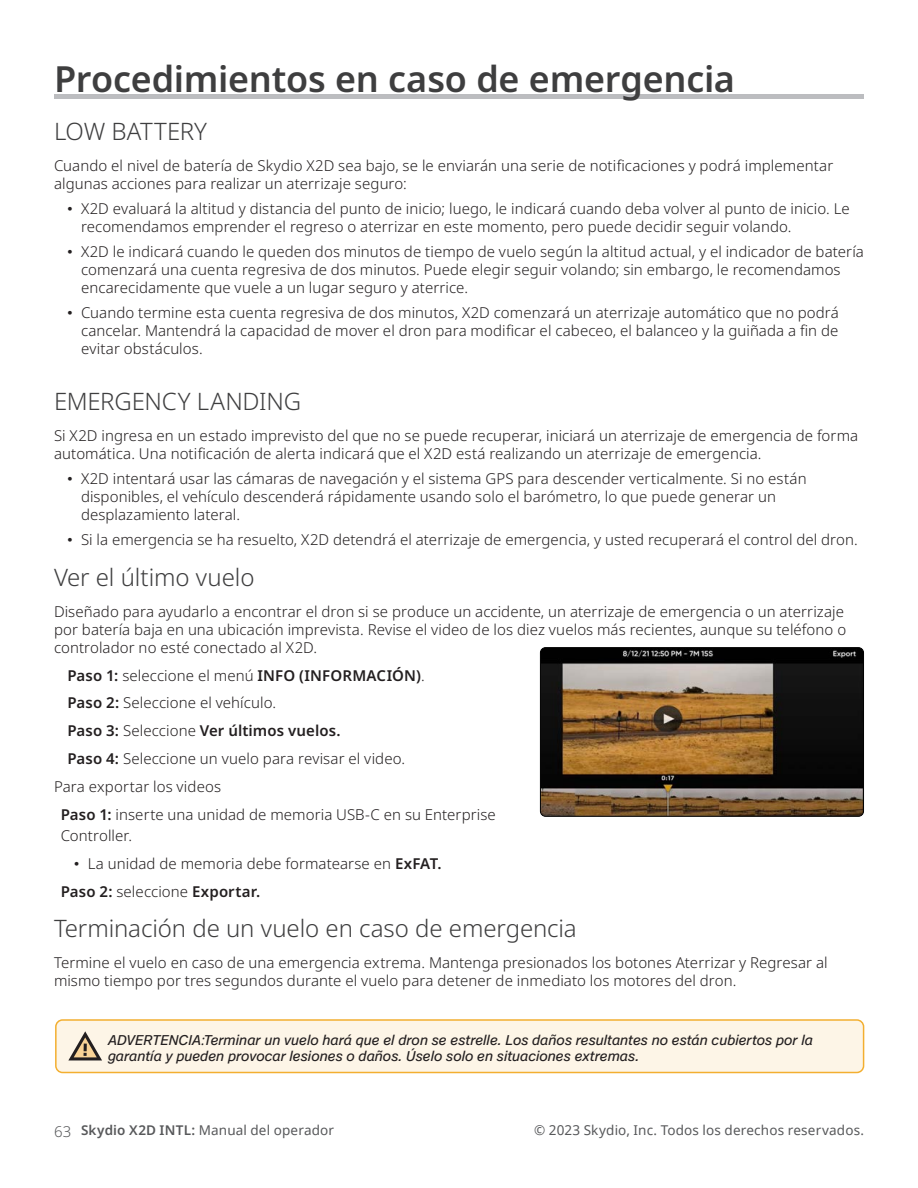
<style>
.page{position:relative;width:918px;height:1188px;background:#fff}
.page>*{position:absolute;margin:0;border:0;box-sizing:border-box;transform-origin:0 0}
.Heading_1{font:600 36px "Noto Sans";letter-spacing:-.005em;color:#3e3e3f}
.Heading_2{font:300 24px "Noto Sans";letter-spacing:-.005em;color:#3e3e3f}
.Body_copy{font:300 15px/18px "Noto Sans";letter-spacing:.005em;color:#231f20}
.Body_copy-2{font:600 15px "Noto Sans";letter-spacing:.01em;color:#231f20}
.Body_copy-3{font:italic 13.5px/16.5px "Case Trial";letter-spacing:.01em;color:#231f20}
.t1{font:13.5px "Noto Sans";letter-spacing:.01em;color:#57585a}
.s1{font-family:"Gilroy";font-weight:600}
.s2{font-weight:300}
.s3{font-weight:600}
.s4{font-family:"Noto Sans"}
.s5{font-weight:300;font-size:15px}
</style>
<div class="page">
<div style="left:54px;top:94px;width:810px;height:5px;background:#bcbdc0"></div>
<img style="left:540px;top:648px;width:324px;height:168px">
<div style="left:540px;top:647px;width:324px;height:170px;border:1px solid #000;border-radius:5px"></div>
<div style="left:56px;top:1020px;width:808px;height:52px;background:#fdf5e7;border-radius:7px"></div>
<div style="left:55px;top:1019px;width:809px;height:54px;border:2px solid #f3af30;border-radius:7px"></div>
<svg style="left:68px;top:1031px;width:34px;height:29px"></svg>
<p class="Heading_1" style="left:54px;top:59px;width:683px">Procedimientos en caso de emergencia</p>
<p class="Heading_2" style="left:54px;top:118px;width:155px">LOW BATTERY</p>
<p class="Body_copy" style="left:54px;top:157px;width:781px">Cuando el nivel de batería de Skydio X2D sea bajo, se le enviarán una serie de notificaciones y podrá implementar algunas acciones para realizar un aterrizaje seguro:</p>
<p class="Body_copy" style="left:81px;top:200px;width:770px;text-indent:-14px"><span class="s1">•</span> X2D evaluará la altitud y distancia del punto de inicio; luego, le indicará cuando deba volver al punto de inicio. Le recomendamos emprender el regreso o aterrizar en este momento, pero puede decidir seguir volando.</p>
<p class="Body_copy" style="left:81px;top:243px;width:784px;text-indent:-14px"><span class="s1">•</span> X2D le indicará cuando le queden dos minutos de tiempo de vuelo según la altitud actual, y el indicador de batería comenzará una cuenta regresiva de dos minutos. Puede elegir seguir volando; sin embargo, le recomendamos encarecidamente que vuele a un lugar seguro y aterrice.</p>
<p class="Body_copy" style="left:81px;top:303px;width:760px;text-align:justify;text-indent:-14px"><span class="s1">•</span> Cuando termine esta cuenta regresiva de dos minutos, X2D comenzará un aterrizaje automático que no podrá cancelar. Mantendrá la capacidad de mover el dron para modificar el cabeceo, el balanceo y la guiñada a fin de evitar obstáculos.</p>
<p class="Heading_2" style="left:54px;top:388px;width:249px">EMERGENCY LANDING</p>
<p class="Body_copy" style="left:54px;top:427px;width:806px">Si X2D ingresa en un estado imprevisto del que no se puede recuperar, iniciará un aterrizaje de emergencia de forma automática. Una notificación de alerta indicará que el X2D está realizando un aterrizaje de emergencia.</p>
<p class="Body_copy" style="left:81px;top:470px;width:727px;text-indent:-14px"><span class="s1">•</span> X2D intentará usar las cámaras de navegación y el sistema GPS para descender verticalmente. Si no están disponibles, el vehículo descenderá rápidamente usando solo el barómetro, lo que puede generar un desplazamiento lateral.</p>
<p class="Body_copy" style="left:68px;top:531px;width:792px"><span class="s1">•</span> Si la emergencia se ha resuelto, X2D detendrá el aterrizaje de emergencia, y usted recuperará el control del dron.</p>
<p class="Heading_2" style="left:54px;top:564px;width:202px">Ver el último vuelo</p>
<p class="Body_copy" style="left:54px;top:603px;width:794px">Diseñado para ayudarlo a encontrar el dron si se produce un accidente, un aterrizaje de emergencia o un aterrizaje por batería baja en una ubicación imprevista. Revise el video de los diez vuelos más recientes, aunque su teléfono o controlador no esté conectado al X2D.</p>
<p class="Body_copy-2" style="left:68px;top:667px;width:359px">Paso 1: <span class="s2">seleccione el menú</span> INFO (INFORMACIÓN)<span class="s2">.</span></p>
<p class="Body_copy" style="left:67px;top:694px;width:210px"><span class="s3">Paso 2:</span> Seleccione el vehículo.</p>
<p class="Body_copy-2" style="left:67px;top:722px;width:275px">Paso 3: <span class="s2">Seleccione</span> Ver últimos vuelos.</p>
<p class="Body_copy" style="left:67px;top:750px;width:339px"><span class="s3">Paso 4:</span> Seleccione un vuelo para revisar el video.</p>
<p class="Body_copy" style="left:54px;top:778px;width:169px">Para exportar los videos</p>
<p class="Body_copy" style="left:61px;top:804px;width:437px;line-height:21px"><span class="s3">Paso 1:</span> inserte una unidad de memoria USB-C en su Enterprise<br>Controller.</p>
<p class="Body_copy" style="left:74px;top:855px;width:369px"><span class="s1">•</span> La unidad de memoria debe formatearse en <span class="s3">ExFAT.</span></p>
<p class="Body_copy-2" style="left:61px;top:883px;width:201px">Paso 2: <span class="s2">seleccione</span> Exportar.</p>
<p class="Heading_2" style="left:54px;top:915px;width:524px">Terminación de un vuelo en caso de emergencia</p>
<p class="Body_copy" style="left:54px;top:954px;width:775px">Termine el vuelo en caso de una emergencia extrema. Mantenga presionados los botones Aterrizar y Regresar al mismo tiempo por tres segundos durante el vuelo para detener de inmediato los motores del dron.</p>
<p class="Body_copy-3" style="left:108px;top:1031px;width:706px">ADVERTENCIA<span class="s4">:</span>Terminar un vuelo hará que el dron se estrelle. Los daños resultantes no están cubiertos por la garantía y pueden provocar lesiones o daños. Úselo solo en situaciones extremas.</p>
<p class="t1" style="left:54px;top:1121px;width:282px"><span class="s5">63</span> <span class="s3">Skydio X2D INTL:</span> Manual del operador</p>
<p class="t1" style="left:534px;top:1121px;width:331px">© 2023 Skydio, Inc. Todos los derechos reservados.</p>
</div>
